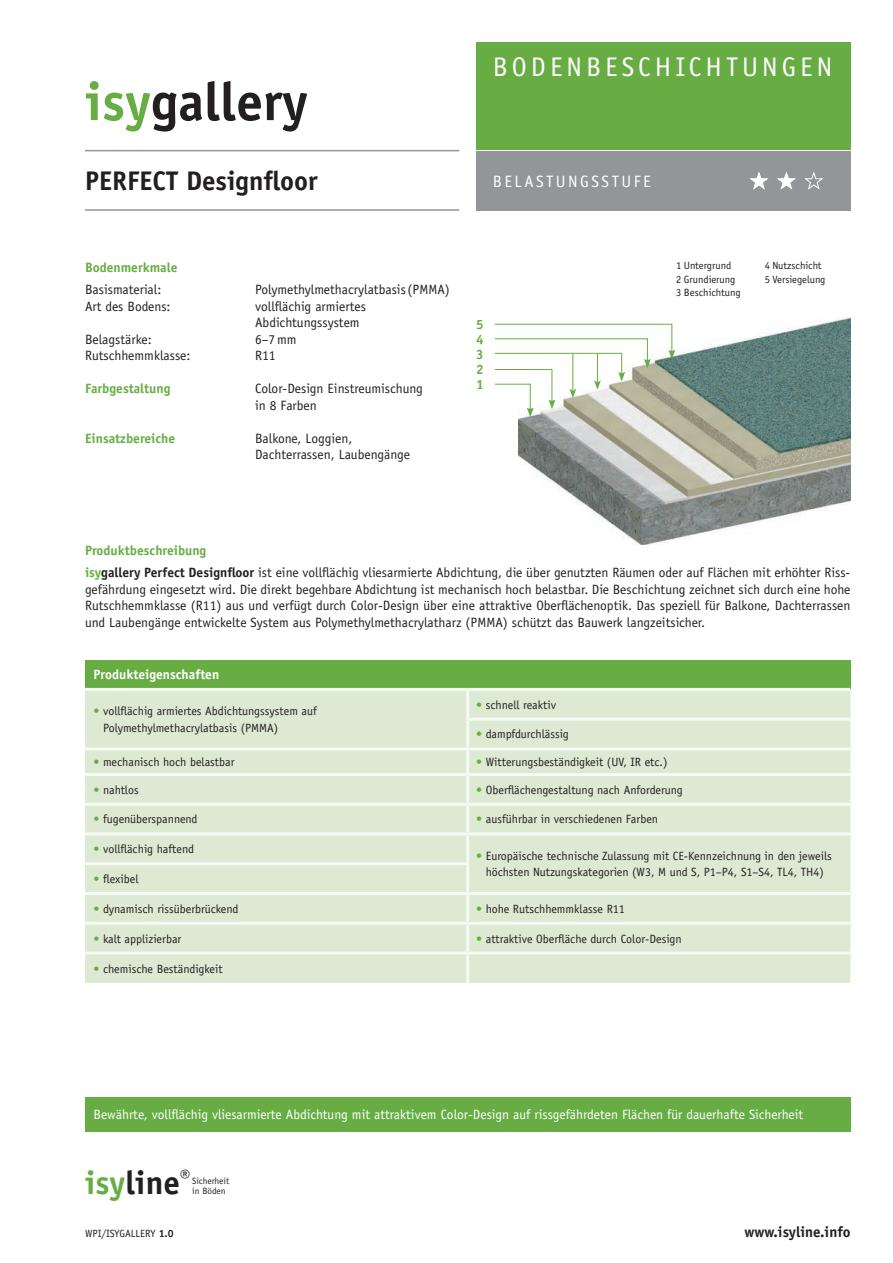
<style>
.page{position:relative;width:893px;height:1263px;background:#fff}
.page>*{position:absolute;margin:0;border:0;box-sizing:border-box;transform-origin:0 0}
.t1{font:700 54px "Officina Sans Std";color:#231f20}
.t2{font:27px "Officina Sans Std";letter-spacing:.15em;color:#fff}
.t3{font:700 27px "Officina Sans Std";color:#231f20}
.t4{font:16.5px "Officina Sans Std";letter-spacing:.15em;color:#fff}
.t5{font:700 15px "Officina Sans Std";color:#231f20}
.t6{font:13.5px/16.5px "Officina Sans Std";color:#231f20}
.t7{font:13.5px "Officina Sans Std";color:#fff}
.t8{font:700 13.5px "Officina Sans Std";color:#67ad44}
.t9{font:700 13.5px "Officina Sans Std";color:#fff}
.t10{font:12px/16.5px "Officina Sans Std";color:#231f20}
.t11{font:10.5px/13.5px "Officina Sans Std";color:#231f20}
.t12{font:9.15px/9.8px "Officina Sans Std";color:#231f20}
.s1{color:#67ad44}
.s2{font-weight:700;color:#67ad44}
.s3{font-weight:700}
.s4{font-weight:700;font-size:33px;color:#67ad44}
.s5{font-weight:700;font-size:33px}
.s6{font-size:19.2px}
</style>
<div class="page">
<div style="left:476px;top:43px;width:374px;height:107px;background:#67ad44"></div>
<div style="left:85px;top:660px;width:765px;height:29px;background:#67ad44"></div>
<div style="left:85px;top:691px;width:765px;height:292px;background:#dde9d2"></div>
<hr style="left:85px;top:688px;width:383px;height:3px;background:#f5faf3">
<hr style="left:468px;top:688px;width:382px;height:3px;background:#f5faf3">
<hr style="left:466px;top:691px;width:3px;height:27px;background:#f5faf3">
<hr style="left:466px;top:718px;width:384px;height:3px;background:#f5faf3">
<hr style="left:466px;top:721px;width:3px;height:26px;background:#f5faf3">
<hr style="left:85px;top:747px;width:383px;height:3px;background:#f5faf3">
<hr style="left:468px;top:747px;width:382px;height:3px;background:#f5faf3">
<hr style="left:466px;top:750px;width:3px;height:23px;background:#f5faf3">
<hr style="left:85px;top:773px;width:383px;height:3px;background:#f5faf3">
<hr style="left:468px;top:773px;width:382px;height:3px;background:#f5faf3">
<hr style="left:466px;top:776px;width:3px;height:27px;background:#f5faf3">
<hr style="left:85px;top:803px;width:383px;height:3px;background:#f5faf3">
<hr style="left:468px;top:803px;width:382px;height:3px;background:#f5faf3">
<hr style="left:466px;top:806px;width:3px;height:26px;background:#f5faf3">
<hr style="left:85px;top:832px;width:383px;height:3px;background:#f5faf3">
<hr style="left:468px;top:832px;width:382px;height:3px;background:#f5faf3">
<hr style="left:466px;top:835px;width:3px;height:27px;background:#f5faf3">
<hr style="left:85px;top:862px;width:384px;height:3px;background:#f5faf3">
<hr style="left:466px;top:865px;width:3px;height:27px;background:#f5faf3">
<hr style="left:85px;top:892px;width:383px;height:3px;background:#f5faf3">
<hr style="left:468px;top:892px;width:382px;height:3px;background:#f5faf3">
<hr style="left:466px;top:895px;width:3px;height:27px;background:#f5faf3">
<hr style="left:85px;top:922px;width:383px;height:3px;background:#f5faf3">
<hr style="left:468px;top:922px;width:382px;height:3px;background:#f5faf3">
<hr style="left:466px;top:925px;width:3px;height:26px;background:#f5faf3">
<hr style="left:85px;top:951px;width:383px;height:3px;background:#f5faf3">
<hr style="left:468px;top:951px;width:382px;height:3px;background:#f5faf3">
<hr style="left:466px;top:954px;width:3px;height:29px;background:#f5faf3">
<div style="left:476px;top:151px;width:374px;height:60px;background:#939598"></div>
<hr style="left:85px;top:150px;width:374px;height:1px;background:#939598">
<hr style="left:85px;top:209px;width:374px;height:2px;background:#939598">
<svg style="left:749px;top:172px;width:20px;height:18px"></svg>
<svg style="left:777px;top:172px;width:19px;height:18px"></svg>
<svg style="left:804px;top:172px;width:19px;height:18px"></svg>
<div style="left:85px;top:1097px;width:765px;height:34px;background:#67ad44"></div>
<img style="left:518px;top:317px;width:332px;height:228px">
<svg style="left:494px;top:323px;width:181px;height:94px"></svg>
<h1 class="t1" style="left:85px;top:68px;width:225px"><span class="s1">isy</span>gallery</h1>
<h2 class="t2" style="left:493px;top:51px;width:341px">BODENBESCHICHTUNGEN</h2>
<h2 class="t3" style="left:85px;top:164px;width:234px">PERFECT Designfloor</h2>
<p class="t4" style="left:493px;top:172px;width:160px">BELASTUNGSSTUFE</p>
<p class="t8" style="left:85px;top:258px;width:94px">Bodenmerkmale</p>
<p class="t6" style="left:85px;top:281px;width:78px">Basismaterial:</p>
<p class="t6" style="left:255px;top:281px;width:196px">Polymethylmethacrylatbasis(PMMA)</p>
<p class="t6" style="left:85px;top:298px;width:87px">Art des Bodens:</p>
<p class="t6" style="left:255px;top:298px;width:112px">vollflächig armiertes<br>Abdichtungssystem</p>
<p class="t6" style="left:85px;top:331px;width:68px">Belagstärke:</p>
<p class="t6" style="left:255px;top:331px;width:43px">6–7mm</p>
<p class="t6" style="left:85px;top:347px;width:107px">Rutschhemmklasse:</p>
<p class="t6" style="left:255px;top:347px;width:22px">R11</p>
<p class="t8" style="left:85px;top:380px;width:87px">Farbgestaltung</p>
<p class="t6" style="left:255px;top:380px;width:169px">Color-Design Einstreumischung in 8 Farben</p>
<p class="t8" style="left:85px;top:429px;width:92px">Einsatzbereiche</p>
<p class="t6" style="left:255px;top:430px;width:156px">Balkone, Loggien,<br>Dachterrassen, Laubengänge</p>
<p class="t8" style="left:476px;top:316px;width:9px">5</p>
<p class="t8" style="left:476px;top:346px;width:9px">3</p>
<p class="t8" style="left:476px;top:331px;width:9px">4</p>
<p class="t8" style="left:476px;top:361px;width:9px">2</p>
<p class="t8" style="left:476px;top:376px;width:9px">1</p>
<p class="t11" style="left:676px;top:259px;width:66px">1 Untergrund<br>2 Grundierung<br>3 Beschichtung</p>
<p class="t11" style="left:765px;top:259px;width:62px">4 Nutzschicht<br>5 Versiegelung</p>
<p class="t6" style="left:85px;top:539px;width:767px;line-height:22.5px"><span class="s2">Produktbeschreibung<br>isy</span><span class="s3">gallery Perfect Designfloor</span> ist eine vollflächig vliesarmierte Abdichtung, die über genutzten Räumen oder auf Flächen mit erhöhter Riss-</p>
<p class="t6" style="left:85px;top:581px;width:767px;text-align:justify">gefährdung eingesetzt wird. Die direkt begehbare Abdichtung ist mechanisch hoch belastbar. Die Beschichtung zeichnet sich durch eine hohe Rutschhemmklasse (R11) aus und verfügt durch Color-Design über eine attraktive Oberflächenoptik. Das speziell für Balkone, Dachterrassen und Laubengänge entwickelte System aus Polymethylmethacrylatharz (PMMA) schützt das Bauwerk langzeitsicher.</p>
<p class="t9" style="left:94px;top:666px;width:127px">Produkteigenschaften</p>
<p class="t10" style="left:103px;top:703px;width:215px;text-indent:-10px"><span class="s1">•</span> vollflächig armiertes Abdichtungssystem auf<br>Polymethylmethacrylatbasis (PMMA)</p>
<p class="t10" style="left:476px;top:696px;width:81px"><span class="s1">•</span> schnell reaktiv</p>
<p class="t10" style="left:476px;top:726px;width:94px"><span class="s1">•</span> dampfdurchlässig</p>
<p class="t10" style="left:94px;top:754px;width:142px"><span class="s1">•</span> mechanisch hoch belastbar</p>
<p class="t10" style="left:476px;top:754px;width:193px"><span class="s1">•</span> Witterungsbeständigkeit (UV, IR etc.)</p>
<p class="t10" style="left:94px;top:781px;width:47px"><span class="s1">•</span> nahtlos</p>
<p class="t10" style="left:476px;top:781px;width:208px"><span class="s1">•</span> Oberflächengestaltung nach Anforderung</p>
<p class="t10" style="left:94px;top:811px;width:106px"><span class="s1">•</span> fugenüberspannend</p>
<p class="t10" style="left:476px;top:811px;width:183px"><span class="s1">•</span> ausführbar in verschiedenen Farben</p>
<p class="t10" style="left:94px;top:841px;width:102px"><span class="s1">•</span> vollflächig haftend</p>
<p class="t10" style="left:476px;top:847px;width:357px;text-align:center"><span class="s1">•</span> Europäische technische Zulassung mit CE-Kennzeichnung in den jeweils höchsten Nutzungskategorien (W3, M und S, P1–P4, S1–S4, TL4, TH4)</p>
<p class="t10" style="left:94px;top:871px;width:46px"><span class="s1">•</span> flexibel</p>
<p class="t10" style="left:94px;top:900px;width:146px"><span class="s1">•</span> dynamisch rissüberbrückend</p>
<p class="t10" style="left:476px;top:900px;width:150px"><span class="s1">•</span> hohe Rutschhemmklasse R11</p>
<p class="t10" style="left:94px;top:930px;width:89px"><span class="s1">•</span> kalt applizierbar</p>
<p class="t10" style="left:476px;top:930px;width:207px"><span class="s1">•</span> attraktive Oberfläche durch Color-Design</p>
<p class="t10" style="left:94px;top:961px;width:131px"><span class="s1">•</span> chemische Beständigkeit</p>
<p class="t7" style="left:94px;top:1106px;width:711px">Bewährte, vollflächig vliesarmierte Abdichtung mit attraktivem Color-Design auf rissgefährdeten Flächen für dauerhafte Sicherheit</p>
<p class="t12" style="left:192px;top:1176px;width:38px;text-indent:-107px"><span class="s4">isy</span><span class="s5">line</span><span class="s6">®</span> Sicherheit in Böden</p>
<p class="t11" style="left:85px;top:1227px;width:90px">WPI/ISYGALLERY <span class="s3">1.0</span></p>
<p class="t5" style="left:745px;top:1223px;width:107px">www.isyline.info</p>
</div>
